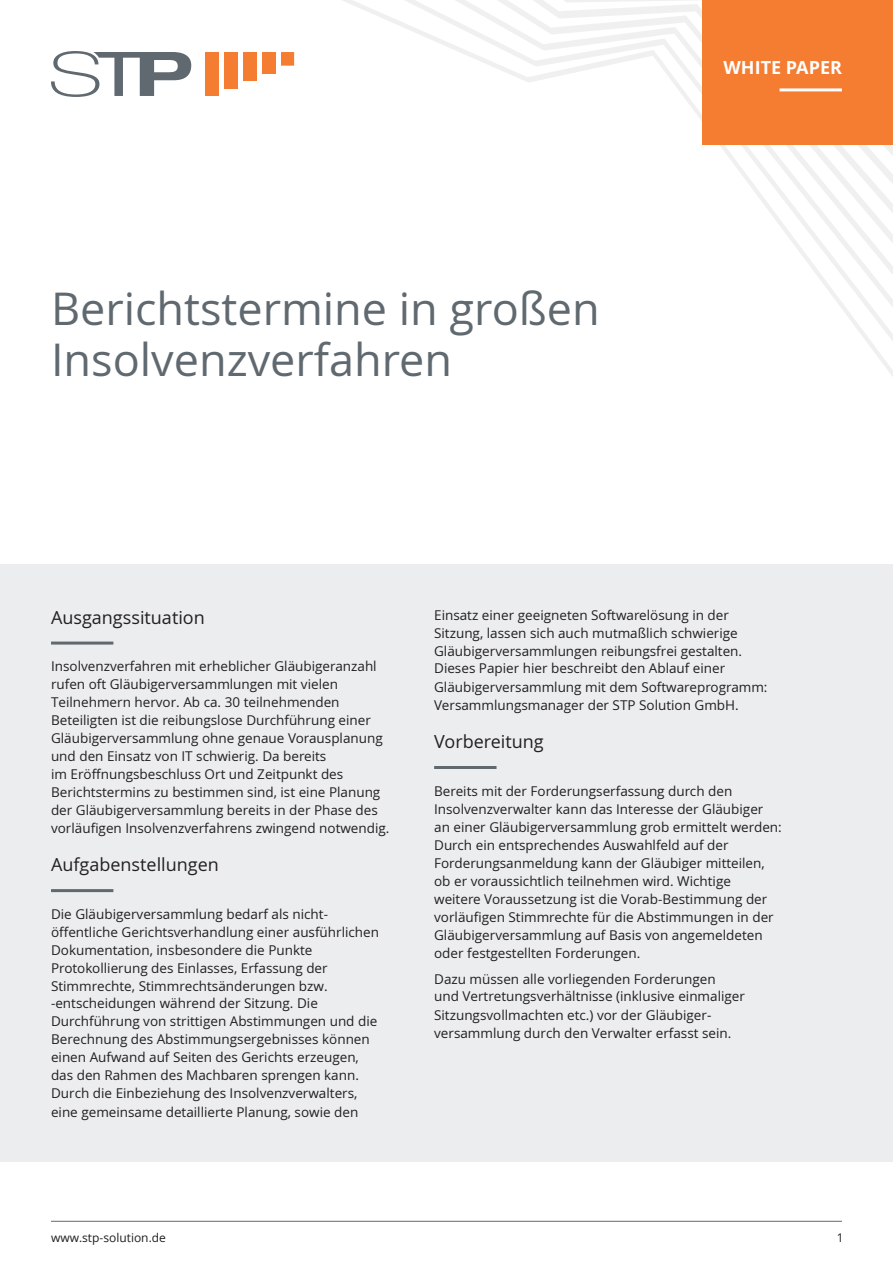
<style>
.page{position:relative;width:893px;height:1263px;background:#fff}
.page>*{position:absolute;margin:0;border:0;box-sizing:border-box;transform-origin:0 0}
.t1{font:45px/51px "Open Sans";color:#5f696f}
.t2{font:18px "Open Sans";color:#231f20}
.t3{font:700 18px "Open Sans";color:#fff}
.t4{font:13.5px/18px "Open Sans";color:#231f20}
.t5{font:12px "Open Sans";color:#231f20}
</style>
<div class="page">
<svg style="left:342px;top:0;width:551px;height:377px"></svg>
<div style="left:0;top:564px;width:893px;height:597px;background:#ebedef"></div>
<div style="left:703px;top:0;width:190px;height:145px;background:#f47d32"></div>
<hr style="left:780px;top:88px;width:62px;height:3px;background:#fff">
<hr style="left:51px;top:641px;width:62px;height:3px;background:#5f696f">
<hr style="left:51px;top:889px;width:62px;height:3px;background:#5f696f">
<hr style="left:434px;top:766px;width:62px;height:3px;background:#5f696f">
<hr style="left:51px;top:1221px;width:791px;height:1px;background:#5f696f">
<div style="left:205px;top:52px;width:13px;height:44px;background:#f47d32"></div>
<div style="left:224px;top:52px;width:13px;height:36px;background:#f47d32"></div>
<div style="left:243px;top:52px;width:13px;height:29px;background:#f47d32"></div>
<div style="left:262px;top:52px;width:13px;height:21px;background:#f47d32"></div>
<div style="left:281px;top:52px;width:13px;height:14px;background:#f47d32"></div>
<svg style="left:51px;top:51px;width:140px;height:46px"></svg>
<p class="t1" style="left:51px;top:284px;width:550px">Berichtstermine in großen<br>Insolvenzverfahren</p>
<p class="t3" style="left:723px;top:57px;width:120px">WHITE PAPER</p>
<p class="t2" style="left:51px;top:607px;width:155px">Ausgangssituation</p>
<p class="t4" style="left:51px;top:657px;width:340px">Insolvenzverfahren mit erheblicher Gläubigeranzahl rufen oft Gläubigerversammlungen mit vielen Teilnehmern hervor. Ab ca. 30 teilnehmenden Beteiligten ist die reibungslose Durchführung einer Gläubigerversammlung ohne genaue Vorausplanung und den Einsatz von IT schwierig. Da bereits<br>im Eröffnungsbeschluss Ort und Zeitpunkt des Berichtstermins zu bestimmen sind, ist eine Planung der Gläubigerversammlung bereits in der Phase des vorläufigen Insolvenzverfahrens zwingend notwendig.</p>
<p class="t2" style="left:51px;top:854px;width:169px">Aufgabenstellungen</p>
<p class="t4" style="left:51px;top:905px;width:330px">Die Gläubigerversammlung bedarf als nicht&shy;öffentliche Gerichtsverhandlung einer ausführlichen Dokumentation, insbesondere die Punkte Protokollierung des Einlasses, Erfassung der Stimmrechte, Stimmrechtsänderungen bzw. -entscheidungen während der Sitzung. Die Durchführung von strittigen Abstimmungen und die Berechnung des Abstimmungsergebnisses können einen Aufwand auf Seiten des Gerichts erzeugen, das den Rahmen des Machbaren sprengen kann.<br>Durch die Einbeziehung des Insolvenzverwalters, eine gemeinsame detaillierte Planung, sowie den</p>
<p class="t4" style="left:434px;top:606px;width:335px">Einsatz einer geeigneten Softwarelösung in der Sitzung, lassen sich auch mutmaßlich schwierige Gläubigerversammlungen reibungsfrei gestalten.<br>Dieses Papier hier beschreibt den Ablauf einer Gläubigerversammlung mit dem Softwareprogramm:<br>Versammlungsmanager der STP Solution GmbH.</p>
<p class="t2" style="left:434px;top:731px;width:111px">Vorbereitung</p>
<p class="t4" style="left:434px;top:782px;width:349px">Bereits mit der Forderungserfassung durch den Insolvenzverwalter kann das Interesse der Gläubiger an einer Gläubigerversammlung grob ermittelt werden:<br>Durch ein entsprechendes Auswahlfeld auf der Forderungsanmeldung kann der Gläubiger mitteilen, ob er voraussichtlich teilnehmen wird. Wichtige<br>weitere Voraussetzung ist die Vorab-Bestimmung der vorläufigen Stimmrechte für die Abstimmungen in der Gläubigerversammlung auf Basis von angemeldeten oder festgestellten Forderungen.</p>
<p class="t4" style="left:434px;top:970px;width:312px">Dazu müssen alle vorliegenden Forderungen<br>und Vertretungsverhältnisse (inklusive einmaliger Sitzungsvollmachten etc.) vor der Gläubiger&shy;versammlung durch den Verwalter erfasst sein.</p>
<p class="t5" style="left:51px;top:1231px;width:116px">www.stp-solution.de</p>
<p class="t5" style="left:837px;top:1231px;width:8px">1</p>
</div>
